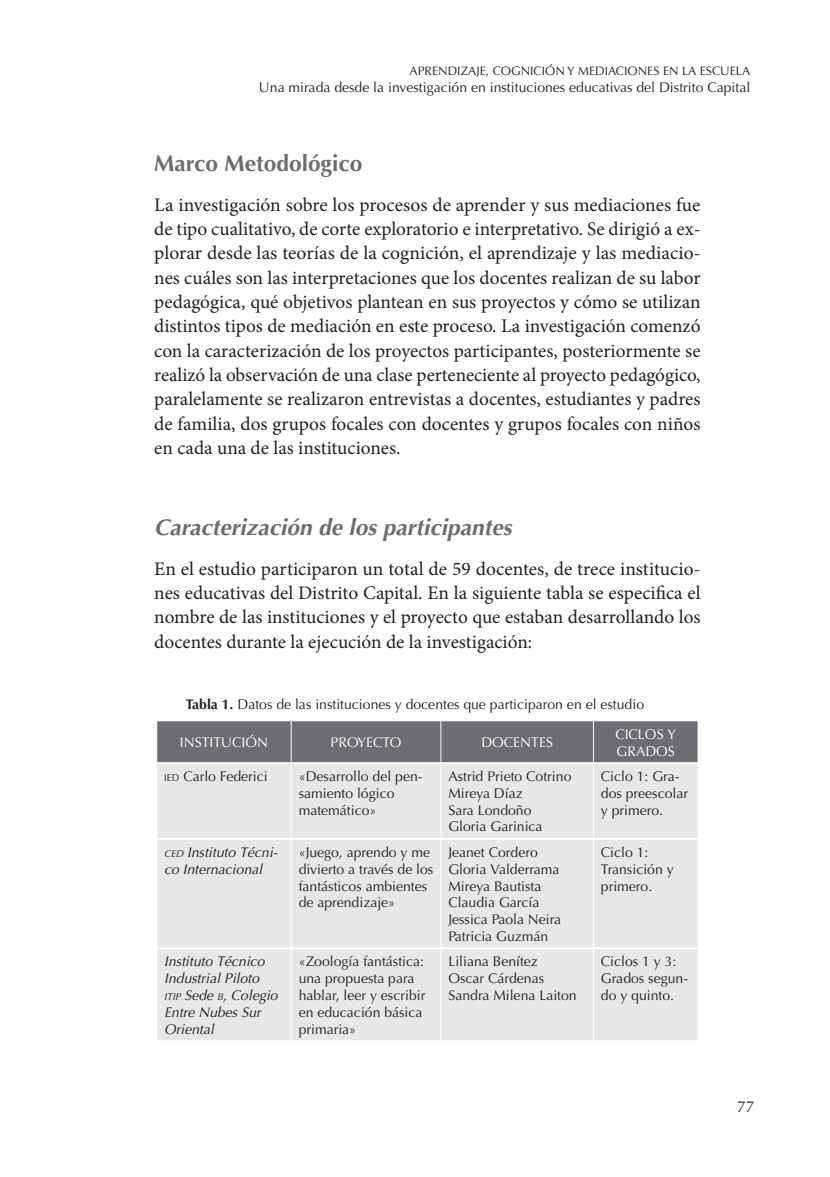
<style>
.page{position:relative;width:830px;height:1177px;background:#fff}
.page>*{position:absolute;margin:0;border:0;box-sizing:border-box;transform-origin:0 0}
.t1{font:italic 700 22.75px "Optima";color:#6c6d70}
.t2{font:700 22.75px "Optima";color:#6c6d70}
.t3{font:19.25px/24.3px "Minion Pro";color:#231f20;text-align:justify}
.t4{font:15.75px "Optima";color:#231f20}
.t5{font:14px/16.8px "Optima";color:#231f20}
.t6{font:italic 14px/16.8px "Optima";color:#231f20}
.t7{font:14px/16.8px "Optima";color:#fff}
.t8{font:12.25px "Optima";color:#231f20}
.s1{font-weight:700}
.s2{font-size:9.8px}
</style>
<div class="page">
<div style="left:157px;top:721px;width:540px;height:41px;background:#6c6d70"></div>
<div style="left:157px;top:764px;width:540px;height:276px;background:#e6e7e9"></div>
<hr style="left:157px;top:837px;width:134px;height:2px;background:#fff">
<hr style="left:291px;top:837px;width:149px;height:2px;background:#fff">
<hr style="left:441px;top:837px;width:152px;height:2px;background:#fff">
<hr style="left:593px;top:837px;width:104px;height:2px;background:#fff">
<hr style="left:157px;top:947px;width:134px;height:2px;background:#fff">
<hr style="left:291px;top:947px;width:149px;height:2px;background:#fff">
<hr style="left:441px;top:947px;width:152px;height:2px;background:#fff">
<hr style="left:593px;top:947px;width:104px;height:2px;background:#fff">
<hr style="left:291px;top:763px;width:1px;height:75px;background:#fff">
<hr style="left:440px;top:763px;width:1px;height:75px;background:#fff">
<hr style="left:592px;top:763px;width:1px;height:75px;background:#fff">
<hr style="left:291px;top:838px;width:1px;height:110px;background:#fff">
<hr style="left:440px;top:838px;width:1px;height:110px;background:#fff">
<hr style="left:592px;top:838px;width:1px;height:110px;background:#fff">
<hr style="left:291px;top:948px;width:1px;height:92px;background:#fff">
<hr style="left:440px;top:948px;width:1px;height:92px;background:#fff">
<hr style="left:592px;top:948px;width:1px;height:92px;background:#fff">
<hr style="left:291px;top:721px;width:1px;height:41px;background:#fff">
<hr style="left:440px;top:721px;width:1px;height:41px;background:#fff">
<hr style="left:592px;top:721px;width:1px;height:41px;background:#fff">
<p class="t8" style="left:409px;top:64px;width:342px">APRENDIZAJE, COGNICIÓN Y MEDIACIONES EN LA ESCUELA</p>
<p class="t5" style="left:259px;top:79px;width:492px">Una mirada desde la investigación en instituciones educativas del Distrito Capital</p>
<p class="t2" style="left:154px;top:150px;width:209px">Marco Metodológico</p>
<p class="t3" style="left:154px;top:192px;width:547px">La investigación sobre los procesos de aprender y sus mediaciones fue de tipo cualitativo, de corte exploratorio e interpretativo. Se dirigió a ex&shy;plorar desde las teorías de la cognición, el aprendizaje y las mediacio&shy;nes cuáles son las interpretaciones que los docentes realizan de su labor pedagógica, qué objetivos plantean en sus proyectos y cómo se utilizan distintos tipos de mediación en este proceso. La investigación comenzó con la caracterización de los proyectos participantes, posteriormente se realizó la observación de una clase perteneciente al proyecto pedagógico, paralelamente se realizaron entrevistas a docentes, estudiantes y padres de familia, dos grupos focales con docentes y grupos focales con niños en cada una de las instituciones.</p>
<p class="t1" style="left:154px;top:514px;width:359px">Caracterización de los participantes</p>
<p class="t3" style="left:154px;top:556px;width:547px">En el estudio participaron un total de 59 docentes, de trece institucio&shy;nes educativas del Distrito Capital. En la siguiente tabla se especifica el nombre de las instituciones y el proyecto que estaban desarrollando los docentes durante la ejecución de la investigación:</p>
<p class="t5" style="left:186px;top:695px;width:459px"><span class="s1">Tabla 1.</span> Datos de las instituciones y docentes que participaron en el estudio</p>
<p class="t7" style="left:180px;top:734px;width:89px">INSTITUCIÓN</p>
<p class="t7" style="left:330px;top:734px;width:72px">PROYECTO</p>
<p class="t7" style="left:481px;top:734px;width:73px">DOCENTES</p>
<p class="t7" style="left:615px;top:725px;width:62px">CICLOS Y<br>GRADOS</p>
<p class="t5" style="left:164px;top:768px;width:105px"><span class="s2">IED</span> Carlo Federici</p>
<p class="t5" style="left:298px;top:768px;width:125px">«Desarrollo del pen&shy;samiento lógico matemático»</p>
<p class="t5" style="left:448px;top:768px;width:124px">Astrid Prieto Cotrino<br>Mireya Díaz<br>Sara Londoño<br>Gloria Garinica</p>
<p class="t5" style="left:600px;top:768px;width:89px">Ciclo 1:Gra&shy;dos preescolar y primero.</p>
<p class="t6" style="left:164px;top:843px;width:115px"><span class="s2">CED</span> Instituto Técni&shy;co Internacional</p>
<p class="t5" style="left:298px;top:843px;width:136px">«Juego, aprendo y me divierto a través de los fantásticos ambientes de aprendizaje»</p>
<p class="t5" style="left:448px;top:843px;width:114px">Jeanet Cordero<br>Gloria Valderrama<br>Mireya Bautista<br>Claudia García<br>Jessica Paola Neira<br>Patricia Guzmán</p>
<p class="t5" style="left:600px;top:843px;width:74px">Ciclo 1:<br>Transición y primero.</p>
<p class="t6" style="left:164px;top:953px;width:115px">Instituto Técnico<br>Industrial Piloto<br><span class="s2">ITIP</span> Sede <span class="s2">B</span>, Colegio<br>Entre Nubes Sur<br>Oriental</p>
<p class="t5" style="left:298px;top:953px;width:131px">«Zoología fantástica: una propuesta para hablar, leer y escribir en educación básica primaria»</p>
<p class="t5" style="left:448px;top:953px;width:130px">Liliana Benítez<br>Oscar Cárdenas<br>Sandra Milena Laiton</p>
<p class="t5" style="left:600px;top:953px;width:88px">Ciclos 1 y 3:<br>Grados segun&shy;do y quinto.</p>
<p class="t4" style="left:736px;top:1097px;width:19px">77</p>
</div>
